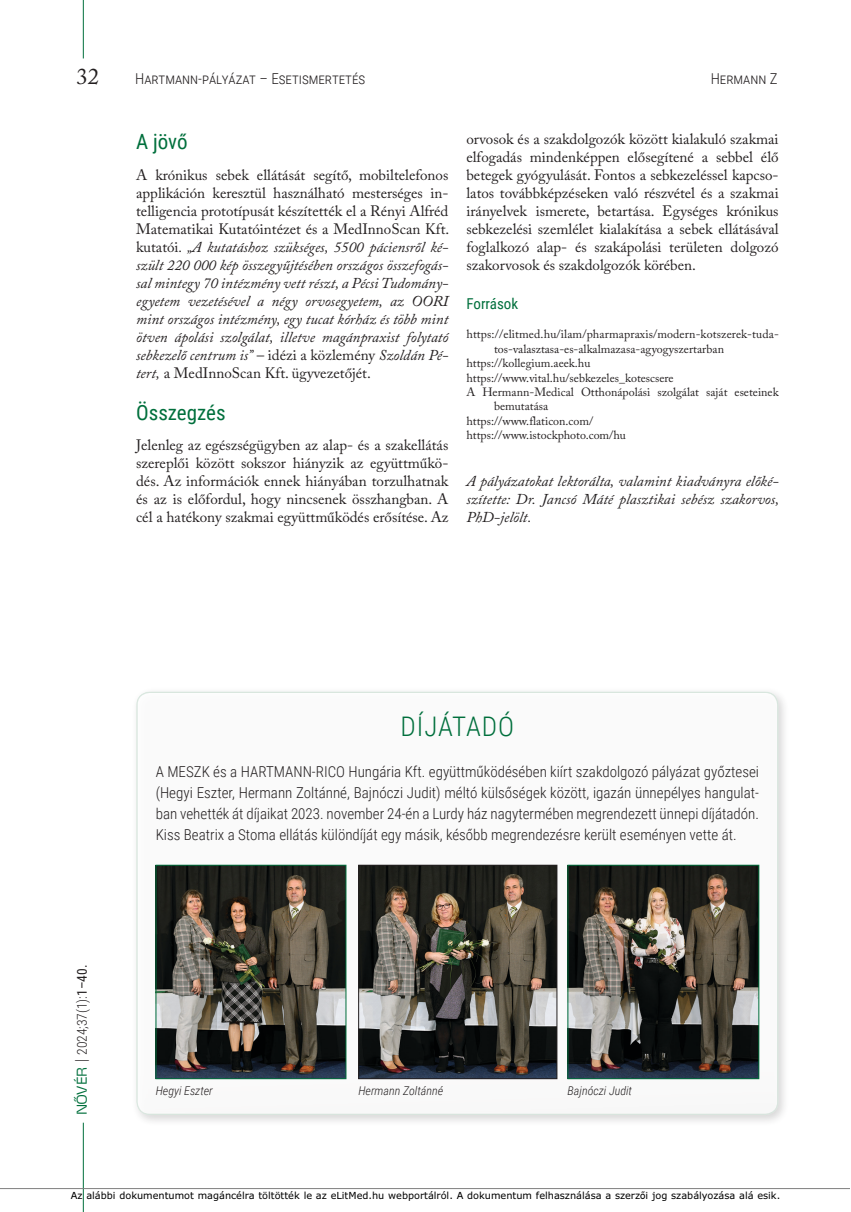
<style>
.page{position:relative;width:851px;height:1212px;background:#fff}
.page>*{position:absolute;margin:0;border:0;box-sizing:border-box;transform-origin:0 0}
._1_alcím{font:300 27px "Roboto Condensed";letter-spacing:.035em;color:#006f3c}
.t1{font:22.5px "Adobe Caslon Pro";color:#231f20}
._1_alcím-2{font:21px "Roboto Condensed";color:#006f3c}
.t2{font:italic 15px/18px "Adobe Caslon Pro";color:#231f20;text-align:justify}
.t3{font:15px/18px "Adobe Caslon Pro";color:#231f20;text-align:justify}
.Normal__Web{font:300 15px/21px "Roboto Condensed";color:#231f20;text-align:justify}
._2_alcím{font:15px "Roboto Condensed";color:#006f3c}
.t4{font:300 13.5px "Roboto Condensed";color:#231f20}
.Irodalom{font:12px/14.4px "Adobe Caslon Pro";color:#231f20}
.Normal__Web-2{font:italic 300 12px "Roboto Condensed";color:#231f20}
.t5{font:9.75px "TT3610 O00";color:#000}
.s1{font-style:normal}
.s2{font-family:"Max OT";color:#006f3c}
.s3{font-family:"Adobe Caslon Pro";font-weight:400}
.s4{font-weight:400}
.s5{font-family:"Gill";font-size:11.7px}
</style>
<div class="page">
<hr style="left:83px;top:1123px;width:1px;height:89px;background:#006f3c">
<hr style="left:83px;top:0;width:1px;height:58px;background:#006f3c">
<div style="left:131px;top:686px;width:658px;height:440px;background:#231f20;opacity:.18"></div>
<div style="left:123px;top:678px;width:669px;height:438px;background:#fff"></div>
<img style="left:569px;top:867px;width:188px;height:210px">
<div style="left:567px;top:865px;width:192px;height:214px;border:1px solid #006f3c"></div>
<img style="left:157px;top:867px;width:187px;height:210px">
<div style="left:155px;top:865px;width:191px;height:214px;border:1px solid #006f3c"></div>
<img style="left:360px;top:867px;width:195px;height:210px">
<div style="left:358px;top:865px;width:199px;height:214px;border:1px solid #231f20"></div>
<hr style="left:0;top:1188px;width:849px;height:1px;background:#808080">
<h2 class="t1" style="left:77px;top:63px;width:24px">32</h2>
<p class="Normal__Web" style="left:135px;top:67px;width:231px">Hartmann-pályázat – Esetismertetés</p>
<p class="Normal__Web" style="left:710px;top:67px;width:68px">Hermann Z</p>
<p class="_1_alcím-2" style="left:136px;top:127px;width:53px">A jövő</p>
<p class="t2" style="left:136px;top:166px;width:315px"><span class="s1">A krónikus sebek ellátását segítő, mobiltelefonos applikáción keresztül használható mesterséges in&shy;telligencia prototípusát készítették el a Rényi Alfréd Matematikai Kutatóintézet és a MedInnoScan Kft. kutatói</span>. „A kutatáshoz szükséges, 5500 páciensről ké&shy;szült 220 000 kép összegyűjtésében országos összefogás&shy;sal mintegy 70 intézmény vett részt, a Pécsi Tudomány&shy;egyetem vezetésével a négy orvosegyetem, az OORI mint országos intézmény, egy tucat kórház és több mint ötven ápolási szolgálat, illetve magánpraxist folytató sebkezelő centrum is” <span class="s1">– idézi a közlemény</span> Szoldán Pé&shy;tert, <span class="s1">a MedInnoScan Kft. ügyvezetőjét.</span></p>
<p class="_1_alcím-2" style="left:136px;top:398px;width:91px">Összegzés</p>
<p class="t3" style="left:136px;top:436px;width:314px">Jelenleg az egészségügyben az alap- és a szakellátás szereplői között sokszor hiányzik az együttműkö&shy;dés. Az információk ennek hiányában torzulhatnak és az is előfordul, hogy nincsenek összhangban. A cél a hatékony szakmai együttműködés erősítése. Az</p>
<p class="t3" style="left:466px;top:130px;width:314px">orvosok és a szakdolgozók között kialakuló szakmai elfogadás mindenképpen elősegítené a sebbel élő betegek gyógyulását. Fontos a sebkezeléssel kapcso&shy;latos továbbképzéseken való részvétel és a szakmai irányelvek ismerete, betartása. Egységes krónikus sebkezelési szemlélet kialakítása a sebek ellátásával foglalkozó alap- és szakápolási területen dolgozó szakorvosok és szakdolgozók körében.</p>
<p class="_2_alcím" style="left:466px;top:293px;width:53px">Források</p>
<p class="Irodalom" style="left:494px;top:327px;width:285px;text-indent:-28px">https://elitmed.hu/ilam/pharmapraxis/modern-kotszerek-tuda&shy;tos-valasztasa-es-alkalmazasa-agyogyszertarban</p>
<p class="Irodalom" style="left:466px;top:356px;width:125px">https://kollegium.aeek.hu</p>
<p class="Irodalom" style="left:466px;top:370px;width:209px">https://www.vital.hu/sebkezeles_kotescsere</p>
<p class="Irodalom" style="left:494px;top:385px;width:286px;text-indent:-28px">A Hermann-Medical Otthonápolási szolgálat saját eseteinek bemutatása</p>
<p class="Irodalom" style="left:466px;top:413px;width:128px">https://www.flaticon.com/</p>
<p class="Irodalom" style="left:466px;top:428px;width:161px">https://www.istockphoto.com/hu</p>
<p class="t2" style="left:466px;top:472px;width:314px">A pályázatokat lektorálta, valamint kiadványra előké&shy;szítette: Dr. Jancsó Máté plasztikai sebész szakorvos, PhD-jelölt.</p>
<p class="_1_alcím" style="left:400px;top:708px;width:115px">DÍJÁTADÓ</p>
<p class="t4" style="left:73px;top:1115px;width:152px;rotate:-90deg"><span class="s2">NŐVÉR</span> <span class="s3">|</span> 2024;37(1):<span class="s4">1–40.</span></p>
<p class="Normal__Web" style="left:156px;top:760px;width:604px">A MESZK és a HARTMANN-RICO Hungária Kft. együttműködésében kiírt szakdolgozó pályázat győztesei (Hegyi Eszter, Hermann Zoltánné, Bajnóczi Judit) méltó külsőségek között, igazán ünnepélyes hangulat&shy;ban vehették át díjaikat 2023. november 24-én a Lurdy ház nagytermében megrendezett ünnepi díjátadón.<br>Kiss Beatrix a Stoma ellátás különdíját egy másik, később megrendezésre került eseményen vette át.</p>
<p class="Normal__Web-2" style="left:156px;top:1082px;width:58px">Hegyi Eszter</p>
<p class="Normal__Web-2" style="left:358px;top:1082px;width:86px">Hermann Zoltánné</p>
<p class="Normal__Web-2" style="left:567px;top:1082px;width:66px">Bajnóczi Judit</p>
<p class="t5" style="left:71px;top:1192px;width:711px">Az alábbi dokumentumot magáncélra töltötték le az eLitMed.hu webportálról. A dokumentum felhasználása a szerz<span class="s5">ô</span>i jog szabályozása alá esik.</p>
</div>
